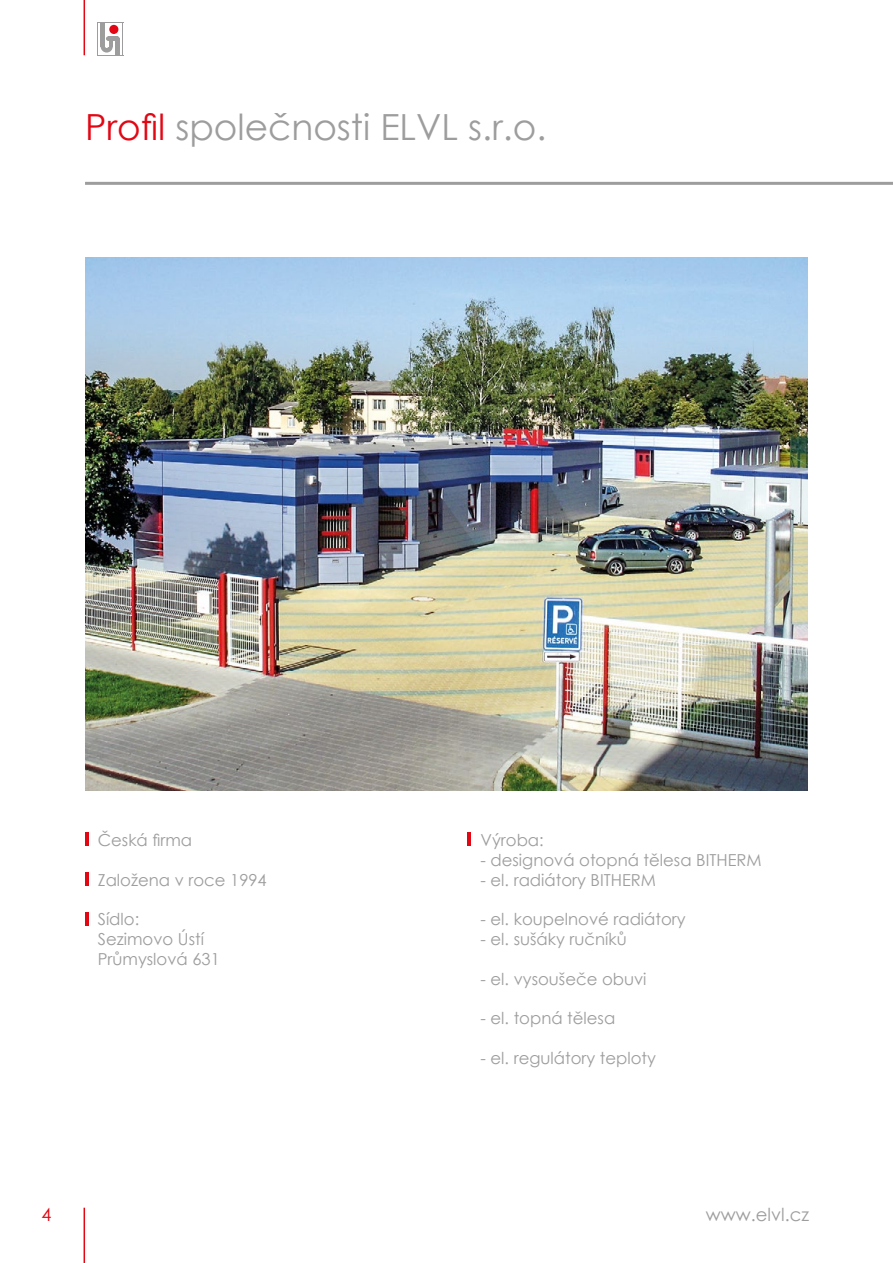
<style>
.page{position:relative;width:893px;height:1263px;background:#fff}
.page>*{position:absolute;margin:0;border:0;box-sizing:border-box;transform-origin:0 0}
.t1{font:36px "Century Gothic";color:#9d9d9d}
.t2{font:18px "Century Gothic";color:#9d9d9d}
.t3{font:18px "Century Gothic";color:#e30613}
.t4{font:16.5px/19.8px "Century Gothic";color:#9d9d9d}
.s1{color:#e30613}
</style>
<div class="page">
<img style="left:85px;top:258px;width:723px;height:532px">
<hr style="left:84px;top:0;width:1px;height:55px;background:#e30613">
<hr style="left:84px;top:1208px;width:1px;height:55px;background:#e30613">
<hr style="left:85px;top:832px;width:3px;height:14px;background:#e30613">
<hr style="left:85px;top:872px;width:3px;height:14px;background:#e30613">
<svg style="left:85px;top:912px;width:3px;height:13px"></svg>
<hr style="left:468px;top:832px;width:3px;height:14px;background:#e30613">
<hr style="left:85px;top:182px;width:808px;height:3px;background:#9d9d9d">
<hr style="left:97px;top:22px;width:1px;height:33px;background:#9d9d9d">
<svg style="left:98px;top:22px;width:25px;height:1px"></svg>
<hr style="left:123px;top:22px;width:1px;height:33px;background:#9d9d9d">
<hr style="left:101px;top:22px;width:4px;height:24px;background:#9d9d9d">
<svg style="left:97px;top:36px;width:26px;height:20px"></svg>
<div style="left:109px;top:25px;width:9px;height:9px;background:#e30613;border-radius:50%"></div>
<h1 class="t1" style="left:85px;top:102px;width:463px"><span class="s1">Profil</span> společnosti ELVL s.r.o.</h1>
<p class="t4" style="left:98px;top:830px;width:96px">Česká firma</p>
<p class="t4" style="left:98px;top:869px;width:170px">Založena v roce 1994</p>
<p class="t4" style="left:98px;top:909px;width:124px">Sídlo:<br>Sezimovo Ústí<br>Průmyslová 631</p>
<p class="t4" style="left:480px;top:830px;width:65px">Výroba:</p>
<p class="t4" style="left:480px;top:850px;width:283px">- designová otopná tělesa BITHERM</p>
<p class="t4" style="left:480px;top:869px;width:177px">- el. radiátory BITHERM</p>
<p class="t4" style="left:480px;top:909px;width:207px">- el. koupelnové radiátory</p>
<p class="t4" style="left:480px;top:929px;width:148px">- el. sušáky ručníků</p>
<p class="t4" style="left:480px;top:968px;width:168px">- el. vysoušeče obuvi</p>
<p class="t4" style="left:480px;top:1008px;width:136px">- el. topná tělesa</p>
<p class="t4" style="left:480px;top:1048px;width:177px">- el. regulátory teploty</p>
<p class="t3" style="left:41px;top:1202px;width:11px">4</p>
<p class="t2" style="left:706px;top:1202px;width:105px">www.elvl.cz</p>
</div>
